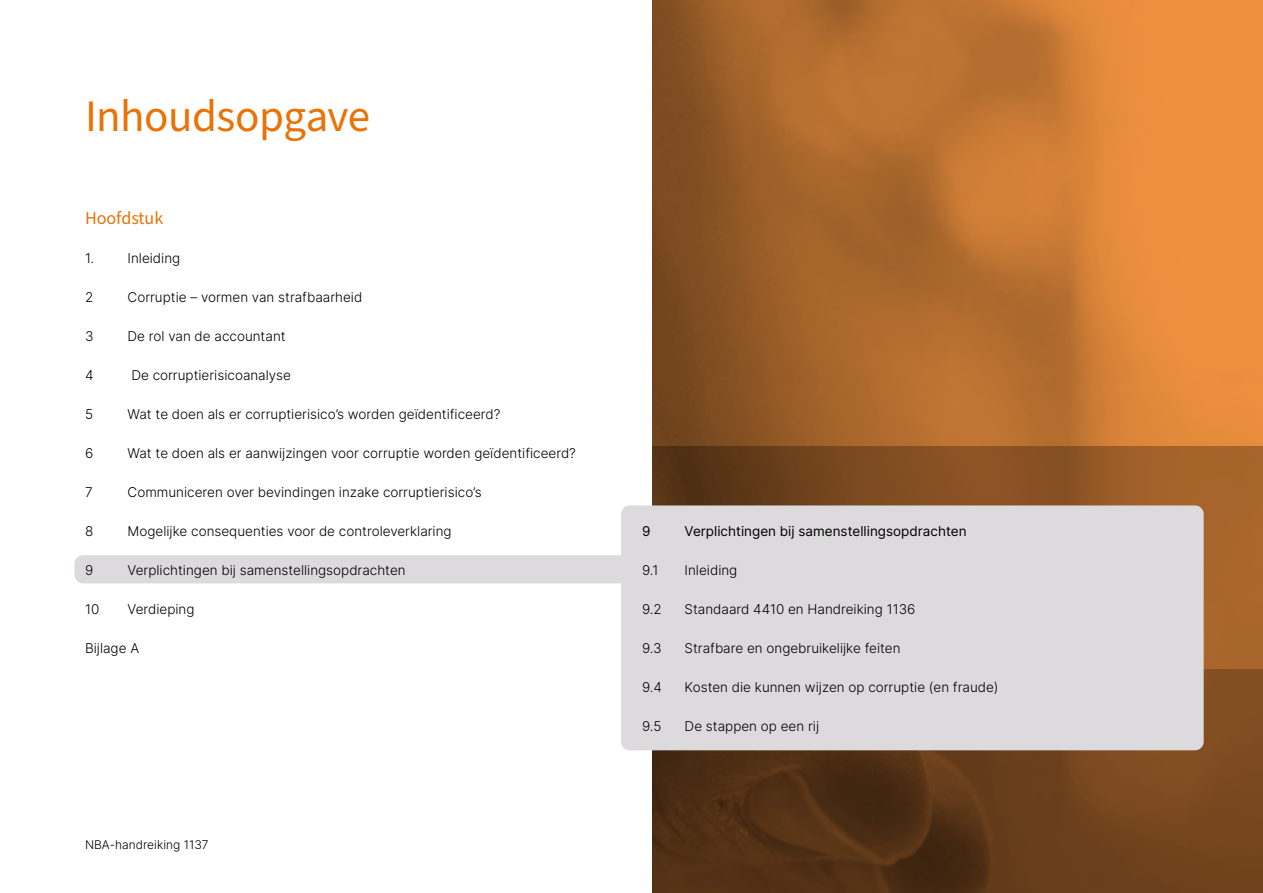
<style>
.page{position:relative;width:1263px;height:893px;background:#fff}
.page>*{position:absolute;margin:0;border:0;box-sizing:border-box;transform-origin:0 0}
.t1{font:45px "Source Sans Pro";letter-spacing:-.01em;color:#e87307}
.t2{font:18px "Source Sans Pro";color:#e87307}
.t3{font:13.5px "Inter";color:#000}
.t4{font:12px "Inter";color:#000}
</style>
<div class="page">
<div style="left:74px;top:555px;width:553px;height:28px;background:#dcdadc;border-radius:9px"></div>
<img style="left:653px;top:0;width:610px;height:446px">
<div style="left:653px;top:446px;width:610px;height:447px;background:linear-gradient(to right,#553316,#b06a2e)"></div>
<svg style="left:653px;top:670px;width:610px;height:223px;background:#613919"></svg>
<div style="left:621px;top:505px;width:583px;height:245px;background:#dcdadc;border-radius:9px"></div>
<h1 class="t1" style="left:85px;top:86px;width:286px">Inhoudsopgave</h1>
<h2 class="t2" style="left:85px;top:206px;width:80px">Hoofdstuk</h2>
<p class="t3" style="left:85px;top:248px;width:11px">1.</p>
<p class="t3" style="left:128px;top:248px;width:54px">Inleiding</p>
<p class="t3" style="left:85px;top:287px;width:10px">2</p>
<p class="t3" style="left:128px;top:287px;width:236px">Corruptie – vormen van strafbaarheid</p>
<p class="t3" style="left:85px;top:326px;width:10px">3</p>
<p class="t3" style="left:128px;top:326px;width:160px">De rol van de accountant</p>
<p class="t3" style="left:85px;top:365px;width:10px">4</p>
<p class="t3" style="left:131px;top:365px;width:161px">De corruptierisicoanalyse</p>
<p class="t3" style="left:85px;top:404px;width:10px">5</p>
<p class="t3" style="left:128px;top:404px;width:374px">Wat te doen als er corruptierisico’s worden geïdentificeerd?</p>
<p class="t3" style="left:85px;top:443px;width:10px">6</p>
<p class="t3" style="left:128px;top:443px;width:450px">Wat te doen als er aanwijzingen voor corruptie worden geïdentificeerd?</p>
<p class="t3" style="left:85px;top:482px;width:9px">7</p>
<p class="t3" style="left:128px;top:482px;width:355px">Communiceren over bevindingen inzake corruptierisico’s</p>
<p class="t3" style="left:85px;top:521px;width:10px">8</p>
<p class="t3" style="left:128px;top:521px;width:326px">Mogelijke consequenties voor de controleverklaring</p>
<p class="t3" style="left:85px;top:560px;width:10px">9</p>
<p class="t3" style="left:128px;top:560px;width:280px">Verplichtingen bij samenstellingsopdrachten</p>
<p class="t3" style="left:85px;top:599px;width:16px">10</p>
<p class="t3" style="left:128px;top:599px;width:69px">Verdieping</p>
<p class="t3" style="left:85px;top:638px;width:56px">Bijlage A</p>
<p class="t4" style="left:85px;top:836px;width:125px">NBA-handreiking 1137</p>
<p class="t3" style="left:642px;top:521px;width:10px">9</p>
<p class="t3" style="left:685px;top:521px;width:283px">Verplichtingen bij samenstellingsopdrachten</p>
<p class="t3" style="left:642px;top:560px;width:18px">9.1</p>
<p class="t3" style="left:685px;top:560px;width:54px">Inleiding</p>
<p class="t3" style="left:642px;top:599px;width:21px">9.2</p>
<p class="t3" style="left:685px;top:599px;width:232px">Standaard 4410 en Handreiking 1136</p>
<p class="t3" style="left:642px;top:638px;width:21px">9.3</p>
<p class="t3" style="left:685px;top:638px;width:217px">Strafbare en ongebruikelijke feiten</p>
<p class="t3" style="left:642px;top:677px;width:21px">9.4</p>
<p class="t3" style="left:685px;top:677px;width:315px">Kosten die kunnen wijzen op corruptie (en fraude)</p>
<p class="t3" style="left:642px;top:716px;width:21px">9.5</p>
<p class="t3" style="left:685px;top:716px;width:136px">De stappen op een rij</p>
</div>
